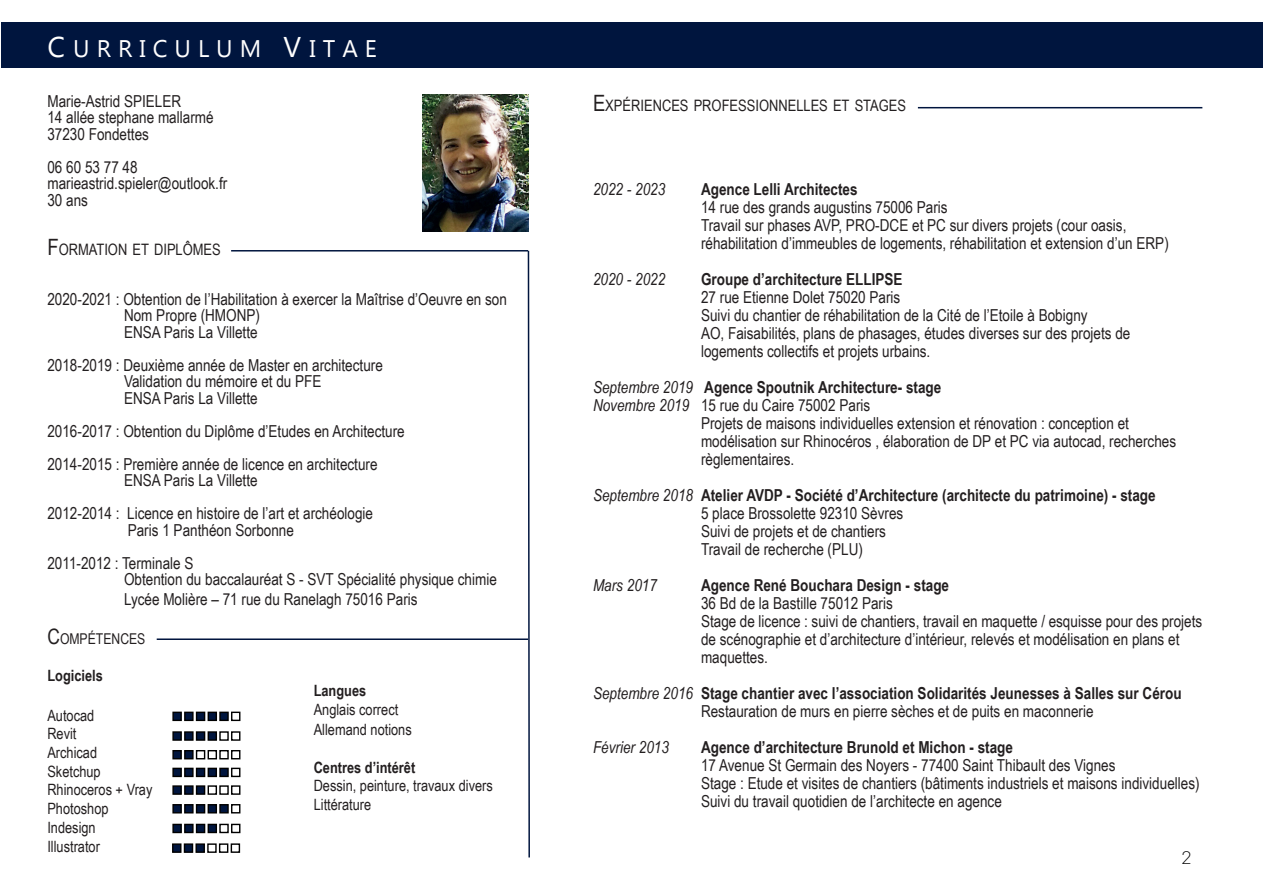
<style>
.page{position:relative;width:1263px;height:893px;background:#fff}
.page>*{position:absolute;margin:0;border:0;box-sizing:border-box;transform-origin:0 0}
.t1{font:24px "Gadugi";letter-spacing:.29em;color:#fff}
.t2{font:300 18px "Colfax";color:#000}
.t3{font:16.5px/18px "Arial Narrow";color:#231f20}
.t4{font:700 16.5px/18px "Arial Narrow";color:#231f20}
.t5{font:italic 16.5px "Arial Narrow";color:#231f20}
.t6{font:15.75px "Arial Narrow";color:#231f20}
.t7{font:15.6px/18.8px "Arial Narrow";color:#231f20}
.t8{font:700 15.6px "Arial Narrow";color:#231f20}
.t9{font:14.85px "Arial Narrow";color:#231f20}
.s1{font-size:28.5px}
.s2{font-size:22.5px}
.s3{font-size:21.3px}
.s4{font-weight:400;font-style:italic}
.s5{font-style:italic}
.s6{font-weight:700}
.s7{font-weight:400}
</style>
<div class="page">
<hr style="left:1262px;top:0;width:1px;height:893px;background:#00153e">
<div style="left:1px;top:23px;width:1262px;height:45px;background:#00153e"></div>
<div style="left:172px;top:712px;width:10px;height:9px;background:#00153e;border:1px solid #000"></div>
<div style="left:184px;top:712px;width:10px;height:9px;background:#00153e;border:1px solid #000"></div>
<div style="left:196px;top:712px;width:9px;height:9px;background:#00153e;border:1px solid #000"></div>
<div style="left:208px;top:712px;width:9px;height:9px;background:#00153e;border:1px solid #000"></div>
<div style="left:219px;top:712px;width:10px;height:9px;background:#00153e;border:1px solid #000"></div>
<div style="left:231px;top:712px;width:9px;height:9px;border:1px solid #000"></div>
<div style="left:172px;top:731px;width:10px;height:10px;background:#00153e;border:1px solid #000"></div>
<div style="left:184px;top:731px;width:10px;height:10px;background:#00153e;border:1px solid #000"></div>
<div style="left:196px;top:731px;width:9px;height:10px;background:#00153e;border:1px solid #000"></div>
<div style="left:208px;top:731px;width:9px;height:10px;background:#00153e;border:1px solid #000"></div>
<div style="left:219px;top:731px;width:10px;height:10px;border:1px solid #000"></div>
<div style="left:231px;top:731px;width:9px;height:10px;border:1px solid #000"></div>
<div style="left:172px;top:750px;width:10px;height:9px;background:#00153e;border:1px solid #000"></div>
<div style="left:184px;top:750px;width:10px;height:9px;background:#00153e;border:1px solid #000"></div>
<div style="left:196px;top:750px;width:9px;height:9px;border:1px solid #000"></div>
<div style="left:208px;top:750px;width:9px;height:9px;border:1px solid #000"></div>
<div style="left:219px;top:750px;width:10px;height:9px;border:1px solid #000"></div>
<div style="left:231px;top:750px;width:9px;height:9px;border:1px solid #000"></div>
<div style="left:172px;top:768px;width:10px;height:9px;background:#00153e;border:1px solid #000"></div>
<div style="left:184px;top:768px;width:10px;height:9px;background:#00153e;border:1px solid #000"></div>
<div style="left:196px;top:768px;width:9px;height:9px;background:#00153e;border:1px solid #000"></div>
<div style="left:208px;top:768px;width:9px;height:9px;background:#00153e;border:1px solid #000"></div>
<div style="left:219px;top:768px;width:10px;height:9px;background:#00153e;border:1px solid #000"></div>
<div style="left:231px;top:768px;width:9px;height:9px;border:1px solid #000"></div>
<div style="left:172px;top:785px;width:10px;height:10px;background:#00153e;border:1px solid #000"></div>
<div style="left:184px;top:785px;width:10px;height:10px;background:#00153e;border:1px solid #000"></div>
<div style="left:196px;top:785px;width:9px;height:10px;background:#00153e;border:1px solid #000"></div>
<div style="left:208px;top:785px;width:9px;height:10px;border:1px solid #000"></div>
<div style="left:219px;top:785px;width:10px;height:10px;border:1px solid #000"></div>
<div style="left:231px;top:785px;width:9px;height:10px;border:1px solid #000"></div>
<div style="left:172px;top:804px;width:10px;height:9px;background:#00153e;border:1px solid #000"></div>
<div style="left:184px;top:804px;width:10px;height:9px;background:#00153e;border:1px solid #000"></div>
<div style="left:196px;top:804px;width:9px;height:9px;background:#00153e;border:1px solid #000"></div>
<div style="left:208px;top:804px;width:9px;height:9px;background:#00153e;border:1px solid #000"></div>
<div style="left:219px;top:804px;width:10px;height:9px;background:#00153e;border:1px solid #000"></div>
<div style="left:231px;top:804px;width:9px;height:9px;border:1px solid #000"></div>
<div style="left:172px;top:824px;width:10px;height:9px;background:#00153e;border:1px solid #000"></div>
<div style="left:184px;top:824px;width:10px;height:9px;background:#00153e;border:1px solid #000"></div>
<div style="left:196px;top:824px;width:9px;height:9px;background:#00153e;border:1px solid #000"></div>
<div style="left:208px;top:824px;width:9px;height:9px;background:#00153e;border:1px solid #000"></div>
<div style="left:219px;top:824px;width:10px;height:9px;border:1px solid #000"></div>
<div style="left:231px;top:824px;width:9px;height:9px;border:1px solid #000"></div>
<div style="left:172px;top:843px;width:9px;height:10px;background:#00153e;border:1px solid #000"></div>
<div style="left:184px;top:843px;width:9px;height:10px;background:#00153e;border:1px solid #000"></div>
<div style="left:195px;top:843px;width:10px;height:10px;background:#00153e;border:1px solid #000"></div>
<div style="left:207px;top:843px;width:10px;height:10px;border:1px solid #000"></div>
<div style="left:219px;top:843px;width:9px;height:10px;border:1px solid #000"></div>
<div style="left:231px;top:843px;width:9px;height:10px;border:1px solid #000"></div>
<hr style="left:231px;top:250px;width:297px;height:2px;background:#00153e">
<hr style="left:157px;top:638px;width:371px;height:2px;background:#00153e">
<hr style="left:918px;top:107px;width:284px;height:1px;background:#00153e">
<img style="left:422px;top:95px;width:106px;height:137px">
<svg style="left:527px;top:250px;width:3px;height:608px"></svg>
<h1 class="t1" style="left:47px;top:34px;width:331px"><span class="s1">C</span>URRICULUM <span class="s1">V</span>ITAE</h1>
<p class="t3" style="left:47px;top:92px;width:168px;line-height:16.5px">Marie-Astrid SPIELER<br>14 allée stephane mallarmé<br>37230 Fondettes</p>
<p class="t3" style="left:47px;top:158px;width:181px;line-height:16.5px">06 60 53 77 48 marieastrid.spieler@outlook.fr<br>30 ans</p>
<p class="t6" style="left:47px;top:238px;width:175px"><span class="s2">F</span>ORMATION ET DIPLÔMES</p>
<p class="t3" style="left:124px;top:290px;width:384px;line-height:16.5px;text-indent:-77px">2020-2021 : Obtention de l’Habilitation à exercer la Maîtrise d’Oeuvre en son<br>Nom Propre (HMONP)<br>ENSA Paris La Villette</p>
<p class="t3" style="left:124px;top:356px;width:260px;line-height:16.5px;text-indent:-77px">2018-2019 : Deuxième année de Master en architecture<br>Validation du mémoire et du PFE<br>ENSA Paris La Villette</p>
<p class="t3" style="left:47px;top:414px;width:359px;line-height:33px">2016-2017 : Obtention du Diplôme d’Etudes en Architecture<br>2014-2015 : Première année de licence en architecture</p>
<p class="t3" style="left:47px;top:463px;width:327px;line-height:33px;text-indent:77px">ENSA Paris La Villette<br>2012-2014 : Licence en histoire de l’art et archéologie</p>
<p class="t3" style="left:47px;top:513px;width:248px;line-height:33px;text-indent:80px">Paris 1 Panthéon Sorbonne<br>2011-2012 : Terminale S</p>
<p class="t3" style="left:124px;top:569px;width:374px;line-height:19.8px">Obtention du baccalauréat S - SVT Spécialité physique chimie<br>Lycée Molière – 71 rue du Ranelagh 75016 Paris</p>
<p class="t9" style="left:47px;top:628px;width:100px"><span class="s3">C</span>OMPÉTENCES</p>
<p class="t8" style="left:47px;top:664px;width:57px">Logiciels</p>
<p class="t7" style="left:47px;top:705px;width:107px">Autocad<br>Revit<br>Archicad<br>Sketchup<br>Rhinoceros + Vray<br>Photoshop<br>Indesign<br>Illustrator</p>
<p class="t8" style="left:314px;top:679px;width:54px">Langues</p>
<p class="t7" style="left:314px;top:698px;width:100px;line-height:20.4px">Anglais correct<br>Allemand notions</p>
<p class="t8" style="left:314px;top:755px;width:103px">Centres d’intérêt</p>
<p class="t7" style="left:314px;top:776px;width:181px">Dessin, peinture, travaux divers<br>Littérature</p>
<p class="t6" style="left:593px;top:94px;width:315px"><span class="s2">E</span>XPÉRIENCES PROFESSIONNELLES ET STAGES</p>
<p class="t5" style="left:593px;top:178px;width:74px">2022 - 2023</p>
<p class="t4" style="left:701px;top:180px;width:158px">Agence Lelli Architectes</p>
<p class="t3" style="left:701px;top:198px;width:469px">14 rue des grands augustins 75006 Paris<br>Travail sur phases AVP, PRO-DCE et PC sur divers projets (cour oasis, réhabilitation d’immeubles de logements, réhabilitation et extension d’un ERP)</p>
<p class="t5" style="left:593px;top:268px;width:74px">2020 - 2022</p>
<p class="t4" style="left:701px;top:270px;width:203px">Groupe d’architecture ELLIPSE</p>
<p class="t3" style="left:701px;top:288px;width:431px">27 rue Etienne Dolet 75020 Paris<br>Suivi du chantier de réhabilitation de la Cité de l’Etoile à Bobigny<br>AO, Faisabilités, plans de phasages, études diverses sur des projets de logements collectifs et projets urbains.</p>
<p class="t4" style="left:593px;top:378px;width:350px"><span class="s4">Septembre 2019</span> Agence Spoutnik Architecture- stage</p>
<p class="t3" style="left:593px;top:396px;width:279px"><span class="s5">Novembre 2019</span> 15 rue du Caire 75002 Paris</p>
<p class="t3" style="left:701px;top:414px;width:429px">Projets de maisons individuelles extension et rénovation : conception et</p>
<p class="t3" style="left:701px;top:432px;width:477px">modélisation sur Rhinocéros , élaboration de DP et PC via autocad, recherches</p>
<p class="t3" style="left:701px;top:450px;width:95px">règlementaires.</p>
<p class="t3" style="left:701px;top:486px;width:456px;text-indent:-108px"><span class="s5">Septembre 2018</span> <span class="s6">Atelier AVDP - Société d’Architecture (architecte du patrimoine) - stage </span>5 place Brossolette 92310 Sèvres<br>Suivi de projets et de chantiers<br>Travail de recherche (PLU)</p>
<p class="t5" style="left:593px;top:574px;width:65px">Mars 2017</p>
<p class="t4" style="left:701px;top:576px;width:250px">Agence René Bouchara Design - stage</p>
<p class="t3" style="left:701px;top:594px;width:503px">36 Bd de la Bastille 75012 Paris<br>Stage de licence : suivi de chantiers, travail en maquette / esquisse pour des projets de scénographie et d’architecture d’intérieur, relevés et modélisation en plans et maquettes.</p>
<p class="t4" style="left:701px;top:684px;width:482px;text-indent:-108px"><span class="s4">Septembre 2016</span> Stage chantier avec l’association Solidarités Jeunesses à Salles sur Cérou<br><span class="s7">Restauration de murs en pierre sèches et de puits en maconnerie</span></p>
<p class="t5" style="left:593px;top:736px;width:77px">Février 2013</p>
<p class="t4" style="left:701px;top:738px;width:314px">Agence d’architecture Brunold et Michon - stage</p>
<p class="t3" style="left:701px;top:756px;width:500px">17 Avenue St Germain des Noyers - 77400 Saint Thibault des Vignes<br>Stage : Etude et visites de chantiers (bâtiments industriels et maisons individuelles)<br>Suivi du travail quotidien de l’architecte en agence</p>
<p class="t2" style="left:1181px;top:847px;width:12px">2</p>
</div>
